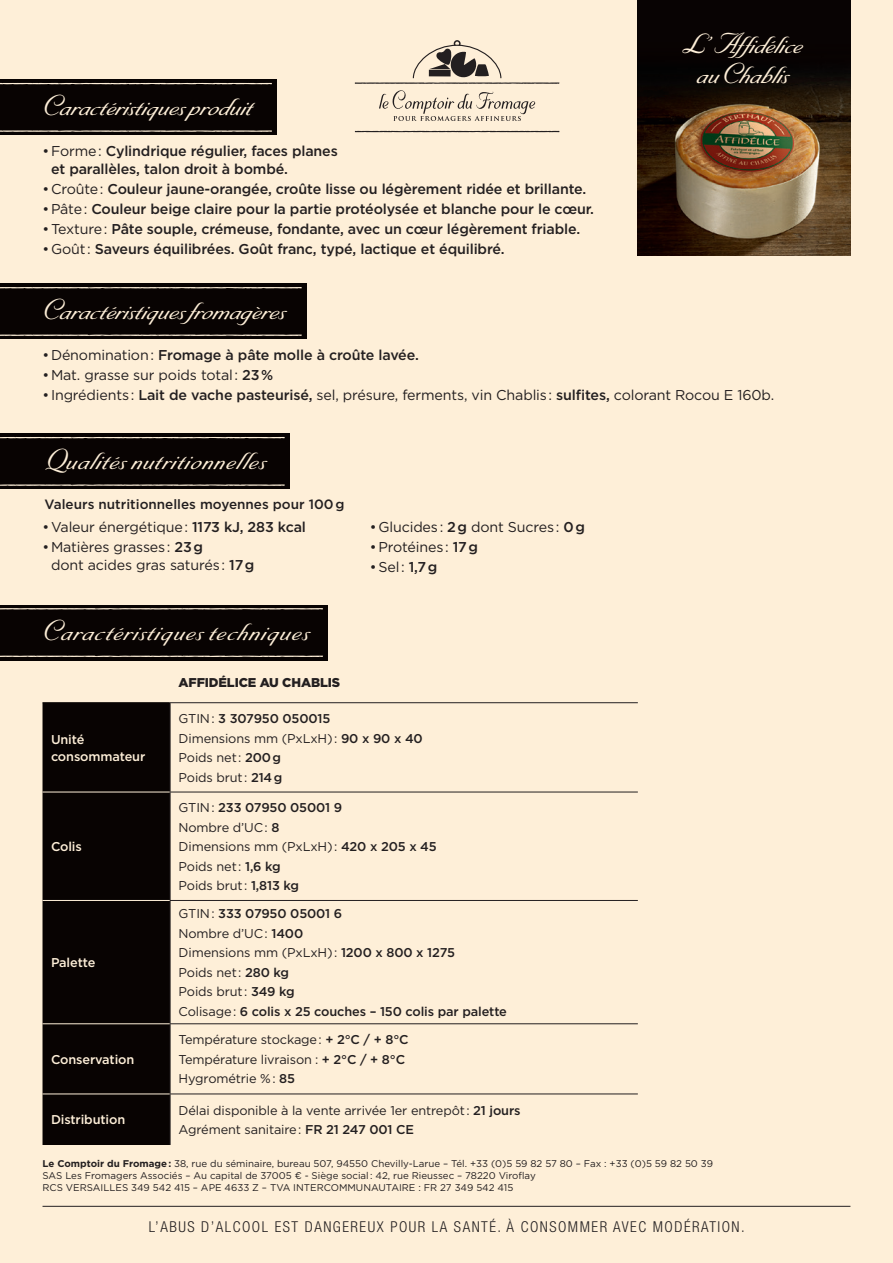
<style>
.page{position:relative;width:893px;height:1263px;background:#feefd8}
.page>*{position:absolute;margin:0;border:0;box-sizing:border-box;transform-origin:0 0}
.t1{font:500 30px/30px "Byron";letter-spacing:.005em;color:#feefd8;text-align:center}
.t2{font:500 30px "Byron";letter-spacing:.04em;color:#feefd8}
.t3{font:500 30px "Byron";letter-spacing:.03em;color:#feefd8}
.t4{font:300 condensed 15px "Helvetica Neue LT Std";letter-spacing:.1em;color:#231f20}
.t5{font:500 14.25px/18px "Gotham";letter-spacing:-.01em;color:#231f20}
.t6{font:14.25px/18px "Gotham";letter-spacing:-.01em;color:#231f20}
.t7{font:500 13.5px "Gotham";color:#231f20}
.t8{font:12.75px/19.5px "Gotham";letter-spacing:-.01em;color:#231f20}
.t9{font:500 12.75px/19.5px "Gotham";letter-spacing:-.01em;color:#231f20}
.t10{font:500 12.75px/16.5px "Gotham";letter-spacing:-.01em;color:#feefd8}
.t11{font:900 12.75px "Gotham";letter-spacing:-.01em;color:#231f20}
.t12{font:9.75px/12px "Gotham";color:#231f20}
.s1{font-weight:400}
.s2{font-weight:500}
.s3{font-weight:700}
</style>
<div class="page">
<svg style="left:355px;top:131px;width:204px;height:1px"></svg>
<svg style="left:379px;top:90px;width:157px;height:31px"></svg>
<svg style="left:355px;top:40px;width:205px;height:44px"></svg>
<div style="left:0;top:80px;width:276px;height:55px;background:#080302"></div>
<div style="left:0;top:284px;width:306px;height:55px;background:#080302"></div>
<div style="left:0;top:434px;width:289px;height:55px;background:#080302"></div>
<div style="left:0;top:605px;width:327px;height:55px;background:#080302"></div>
<svg style="left:0;top:83px;width:272px;height:1px"></svg>
<svg style="left:0;top:287px;width:302px;height:2px"></svg>
<svg style="left:0;top:437px;width:285px;height:1px"></svg>
<svg style="left:0;top:608px;width:323px;height:2px"></svg>
<svg style="left:0;top:130px;width:272px;height:2px"></svg>
<svg style="left:0;top:335px;width:302px;height:1px"></svg>
<svg style="left:0;top:484px;width:285px;height:2px"></svg>
<svg style="left:0;top:656px;width:323px;height:1px"></svg>
<div style="left:43px;top:703px;width:127px;height:442px;background:#080302"></div>
<hr style="left:170px;top:702px;width:468px;height:1px;background:#231f20">
<hr style="left:170px;top:703px;width:1px;height:89px;background:#231f20">
<hr style="left:170px;top:792px;width:468px;height:1px;background:#231f20">
<hr style="left:170px;top:792px;width:1px;height:108px;background:#231f20">
<hr style="left:170px;top:900px;width:468px;height:1px;background:#231f20">
<hr style="left:170px;top:901px;width:1px;height:122px;background:#231f20">
<hr style="left:170px;top:1023px;width:468px;height:1px;background:#231f20">
<hr style="left:170px;top:1024px;width:1px;height:69px;background:#231f20">
<hr style="left:170px;top:1093px;width:468px;height:1px;background:#231f20">
<hr style="left:170px;top:1094px;width:1px;height:51px;background:#231f20">
<hr style="left:43px;top:792px;width:127px;height:1px;background:#feefd8">
<hr style="left:43px;top:900px;width:127px;height:1px;background:#feefd8">
<hr style="left:43px;top:1023px;width:127px;height:1px;background:#feefd8">
<hr style="left:43px;top:1093px;width:127px;height:1px;background:#feefd8">
<hr style="left:43px;top:702px;width:127px;height:1px;background:#080302">
<img style="left:638px;top:0;width:212px;height:255px">
<hr style="left:43px;top:1206px;width:807px;height:1px;background:#231f20">
<h1 class="t1" style="left:43px;top:89px;width:211px">Caractéristiques produit</h1>
<p class="t5" style="left:51px;top:142px;width:288px;text-indent:-9px"><span class="s1">•Forme :</span> Cylindrique régulier, faces planes et parallèles, talon droit à bombé.</p>
<p class="t5" style="left:43px;top:180px;width:545px"><span class="s1">•Croûte :</span> Couleur jaune-orangée, croûte lisse ou légèrement ridée et brillante.</p>
<p class="t5" style="left:43px;top:200px;width:553px"><span class="s1">•Pâte :</span> Couleur beige claire pour la partie protéolysée et blanche pour le cœur.</p>
<p class="t5" style="left:43px;top:220px;width:539px"><span class="s1">•Texture :</span> Pâte souple, crémeuse, fondante, avec un cœur légèrement friable.</p>
<p class="t5" style="left:43px;top:240px;width:464px"><span class="s1">•Goût :</span> Saveurs équilibrées. Goût franc, typé, lactique et équilibré.</p>
<h1 class="t1" style="left:43px;top:293px;width:244px">Caractéristiques fromagères</h1>
<h1 class="t1" style="left:682px;top:27px;width:122px">L’Affidélice au Chablis</h1>
<p class="t5" style="left:43px;top:346px;width:378px"><span class="s1">•Dénomination :</span> Fromage à pâte molle à croûte lavée.</p>
<p class="t6" style="left:43px;top:366px;width:232px">•Mat. grasse sur poids total : <span class="s2">23 %</span></p>
<p class="t6" style="left:43px;top:386px;width:733px">•Ingrédients : <span class="s2">Lait de vache pasteurisé,</span> sel, présure, ferments, vin Chablis : <span class="s2">sulfites,</span> colorant Rocou E 160b.</p>
<h1 class="t3" style="left:43px;top:438px;width:224px">Qualités nutritionnelles</h1>
<p class="t7" style="left:45px;top:496px;width:301px">Valeurs nutritionnelles moyennes pour 100 g</p>
<p class="t6" style="left:43px;top:517px;width:265px">•Valeur énergétique : <span class="s2">1173 kJ, 283 kcal</span></p>
<p class="t6" style="left:51px;top:537px;width:205px;text-indent:-9px">•Matières grasses : <span class="s2">23 g<br></span>dont acides gras saturés : <span class="s2">17 g</span></p>
<h1 class="t2" style="left:43px;top:609px;width:267px">Caractéristiques techniques</h1>
<p class="t11" style="left:179px;top:673px;width:163px">AFFIDÉLICE AU CHABLIS</p>
<p class="t6" style="left:370px;top:517px;width:217px">•Glucides : <span class="s2">2 g</span> dont Sucres : <span class="s2">0 g</span></p>
<p class="t6" style="left:370px;top:537px;width:110px">•Protéines : <span class="s2">17 g</span></p>
<p class="t6" style="left:370px;top:557px;width:69px">•Sel : <span class="s2">1,7 g</span></p>
<p class="t10" style="left:51px;top:731px;width:96px">Unité consommateur</p>
<p class="t10" style="left:51px;top:838px;width:32px">Colis</p>
<p class="t10" style="left:51px;top:954px;width:46px">Palette</p>
<p class="t10" style="left:51px;top:1051px;width:85px">Conservation</p>
<p class="t8" style="left:179px;top:709px;width:246px">GTIN : <span class="s2">3 307950 050015<br></span>Dimensions mm (PxLxH) : <span class="s2">90 x 90 x 40<br></span>Poids net : <span class="s2">200 g<br></span>Poids brut : <span class="s2">214 g</span></p>
<p class="t8" style="left:179px;top:798px;width:260px">GTIN : <span class="s2">233 07950 05001 9<br></span>Nombre d’UC : <span class="s2">8<br></span>Dimensions mm (PxLxH) : <span class="s2">420 x 205 x 45<br></span>Poids net : <span class="s2">1,6 kg<br></span>Poids brut : <span class="s2">1,813 kg</span></p>
<p class="t9" style="left:179px;top:904px;width:330px"><span class="s1">GTIN :</span> 333 07950 05001 6<br><span class="s1">Nombre d’UC :</span> 1400<br><span class="s1">Dimensions mm (PxLxH) :</span> 1200 x 800 x 1275<br><span class="s1">Poids net :</span> 280 kg<br><span class="s1">Poids brut :</span> 349 kg<br><span class="s1">Colisage :</span> 6 colis x 25 couches – 150 colis par palette</p>
<p class="t8" style="left:179px;top:1030px;width:232px">Température stockage : <span class="s2">+ 2°C / + 8°C<br></span>Température livraison : <span class="s2">+ 2°C / + 8°C<br></span>Hygrométrie % : <span class="s2">85</span></p>
<p class="t10" style="left:51px;top:1111px;width:76px">Distribution</p>
<p class="t8" style="left:179px;top:1100px;width:343px">Délai disponible à la vente arrivée 1er entrepôt : <span class="s2">21 jours<br></span>Agrément sanitaire : <span class="s2">FR 21 247 001 CE</span></p>
<p class="t12" style="left:43px;top:1157px;width:672px"><span class="s3">Le Comptoir du Fromage :</span> 38, rue du séminaire, bureau 507, 94550 Chevilly-Larue – Tél. +33 (0)5 59 82 57 80 – Fax : +33 (0)5 59 82 50 39<br>SAS Les Fromagers Associés – Au capital de 37005 € - Siège social : 42, rue Rieussec – 78220 Viroflay<br>RCS VERSAILLES 349 542 415 – APE 4633 Z – TVA INTERCOMMUNAUTAIRE : FR 27 349 542 415</p>
<p class="t4" style="left:149px;top:1218px;width:597px">L’ABUS D’ALCOOL EST DANGEREUX POUR LA SANTÉ. À CONSOMMER AVEC MODÉRATION.</p>
</div>
